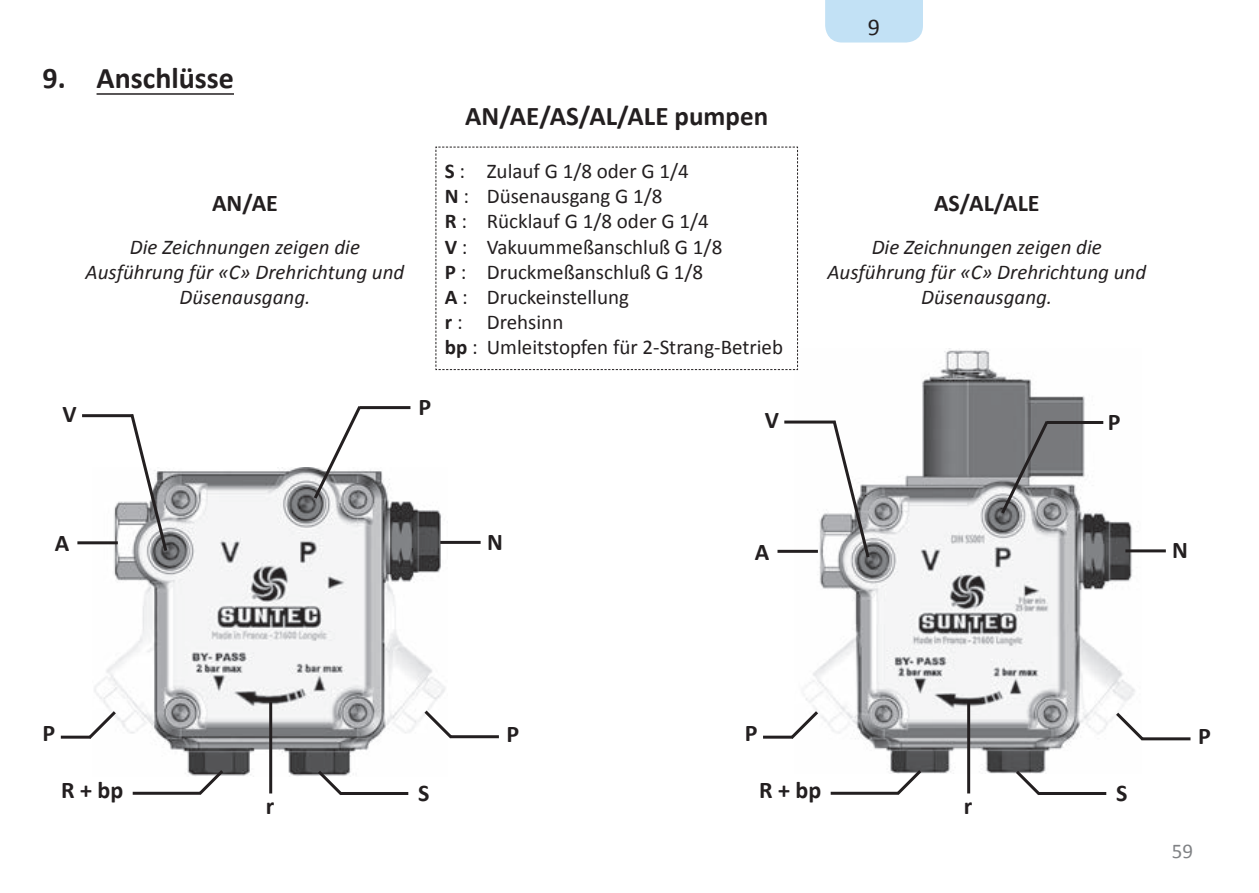
<style>
.page{position:relative;width:1259px;height:893px;background:#fff}
.page>*{position:absolute;margin:0;border:0;box-sizing:border-box;transform-origin:0 0}
.Titre{font:700 30px "Calibri";color:#231f20}
.t1{font:700 27px "Calibri";color:#231f20}
.t2{font:700 24px "Calibri";color:#231f20}
.t3{font:24px "Calibri";color:#231f20}
.t4{font:21px "Calibri";color:#231f20}
.t5{font:italic 21px/25.2px "Calibri";color:#231f20;text-align:center}
.t6{font:21px "Calibri";color:#808285}
.s1{font-weight:700}
</style>
<div class="page">
<hr style="left:97px;top:93px;width:137px;height:2px;background:#231f20">
<img style="left:93px;top:468px;width:354px;height:308px">
<img style="left:794px;top:348px;width:347px;height:426px">
<svg style="left:311px;top:406px;width:53px;height:96px"></svg>
<svg style="left:998px;top:418px;width:53px;height:99px;background:#858689"></svg>
<hr style="left:359px;top:406px;width:51px;height:3px;background:#231f20">
<hr style="left:1046px;top:421px;width:57px;height:3px;background:#231f20">
<svg style="left:128px;top:414px;width:41px;height:140px"></svg>
<svg style="left:830px;top:417px;width:41px;height:144px"></svg>
<hr style="left:82px;top:414px;width:51px;height:3px;background:#231f20">
<hr style="left:784px;top:421px;width:51px;height:3px;background:#231f20">
<hr style="left:77px;top:541px;width:41px;height:3px;background:#231f20">
<hr style="left:777px;top:550px;width:41px;height:3px;background:#231f20">
<svg style="left:85px;top:708px;width:34px;height:34px"></svg>
<svg style="left:787px;top:708px;width:34px;height:34px"></svg>
<hr style="left:61px;top:736px;width:30px;height:3px;background:#231f20">
<hr style="left:763px;top:736px;width:30px;height:3px;background:#231f20">
<svg style="left:195px;top:767px;width:31px;height:28px"></svg>
<svg style="left:893px;top:767px;width:31px;height:28px"></svg>
<hr style="left:133px;top:792px;width:68px;height:3px;background:#231f20">
<hr style="left:830px;top:792px;width:68px;height:3px;background:#231f20">
<svg style="left:315px;top:767px;width:30px;height:28px"></svg>
<svg style="left:1012px;top:767px;width:31px;height:28px"></svg>
<hr style="left:340px;top:792px;width:68px;height:3px;background:#231f20">
<hr style="left:1038px;top:792px;width:68px;height:3px;background:#231f20">
<svg style="left:421px;top:707px;width:34px;height:34px"></svg>
<svg style="left:1113px;top:709px;width:34px;height:34px"></svg>
<hr style="left:450px;top:735px;width:49px;height:3px;background:#231f20">
<hr style="left:1141px;top:737px;width:49px;height:3px;background:#231f20">
<hr style="left:269px;top:702px;width:3px;height:91px;background:#231f20">
<hr style="left:967px;top:702px;width:3px;height:91px;background:#231f20">
<hr style="left:440px;top:541px;width:40px;height:3px;background:#231f20">
<hr style="left:1125px;top:549px;width:40px;height:3px;background:#231f20">
<svg style="left:435px;top:146px;width:363px;height:224px"></svg>
<div style="left:825px;top:0;width:98px;height:43px;background:#c2e1f5"></div>
<p class="Titre" style="left:43px;top:59px;width:193px">9. Anschlüsse</p>
<p class="t2" style="left:212px;top:188px;width:67px">AN/AE</p>
<p class="t5" style="left:86px;top:234px;width:320px">Die Zeichnungen zeigen die<br>Ausführung für «C» Drehrichtung und<br>Düsenausgang.</p>
<p class="t1" style="left:465px;top:99px;width:304px">AN/AE/AS/AL/ALE pumpen</p>
<p class="t4" style="left:445px;top:158px;width:246px"><span class="s1">S</span> : Zulauf G 1/8 oder G 1/4</p>
<p class="t4" style="left:445px;top:183px;width:219px"><span class="s1">N</span> : Düsenausgang G 1/8</p>
<p class="t4" style="left:445px;top:208px;width:266px"><span class="s1">R</span> : Rücklauf G 1/8 oder G 1/4</p>
<p class="t4" style="left:445px;top:233px;width:279px"><span class="s1">V</span> : Vakuummeßanschluß G 1/8</p>
<p class="t4" style="left:445px;top:259px;width:260px"><span class="s1">P</span> : Druckmeßanschluß G 1/8</p>
<p class="t4" style="left:445px;top:284px;width:186px"><span class="s1">A</span> : Druckeinstellung</p>
<p class="t4" style="left:445px;top:309px;width:120px"><span class="s1">r</span> : Drehsinn</p>
<p class="t4" style="left:445px;top:334px;width:340px"><span class="s1">bp</span> : Umleitstopfen für 2-Strang-Betrieb</p>
<p class="t2" style="left:418px;top:391px;width:14px">P</p>
<p class="t2" style="left:63px;top:399px;width:16px">V</p>
<p class="t2" style="left:765px;top:405px;width:16px">V</p>
<p class="t2" style="left:55px;top:528px;width:16px">A</p>
<p class="t2" style="left:487px;top:526px;width:17px">N</p>
<p class="t2" style="left:755px;top:536px;width:16px">A</p>
<p class="t3" style="left:868px;top:11px;width:14px">9</p>
<p class="t2" style="left:934px;top:188px;width:107px">AS/AL/ALE</p>
<p class="t5" style="left:827px;top:234px;width:320px">Die Zeichnungen zeigen die<br>Ausführung für «C» Drehrichtung und<br>Düsenausgang.</p>
<p class="t2" style="left:1108px;top:406px;width:14px">P</p>
<p class="t2" style="left:1172px;top:535px;width:17px">N</p>
<p class="t2" style="left:43px;top:718px;width:14px">P</p>
<p class="t2" style="left:506px;top:719px;width:14px">P</p>
<p class="t2" style="left:745px;top:718px;width:14px">P</p>
<p class="t2" style="left:1198px;top:721px;width:14px">P</p>
<p class="t2" style="left:61px;top:775px;width:64px">R + bp</p>
<p class="t2" style="left:759px;top:775px;width:64px">R + bp</p>
<p class="t2" style="left:418px;top:777px;width:13px">S</p>
<p class="t2" style="left:1116px;top:777px;width:13px">S</p>
<p class="t2" style="left:266px;top:791px;width:10px">r</p>
<p class="t2" style="left:964px;top:791px;width:10px">r</p>
<p class="t6" style="left:1171px;top:837px;width:23px">59</p>
</div>
